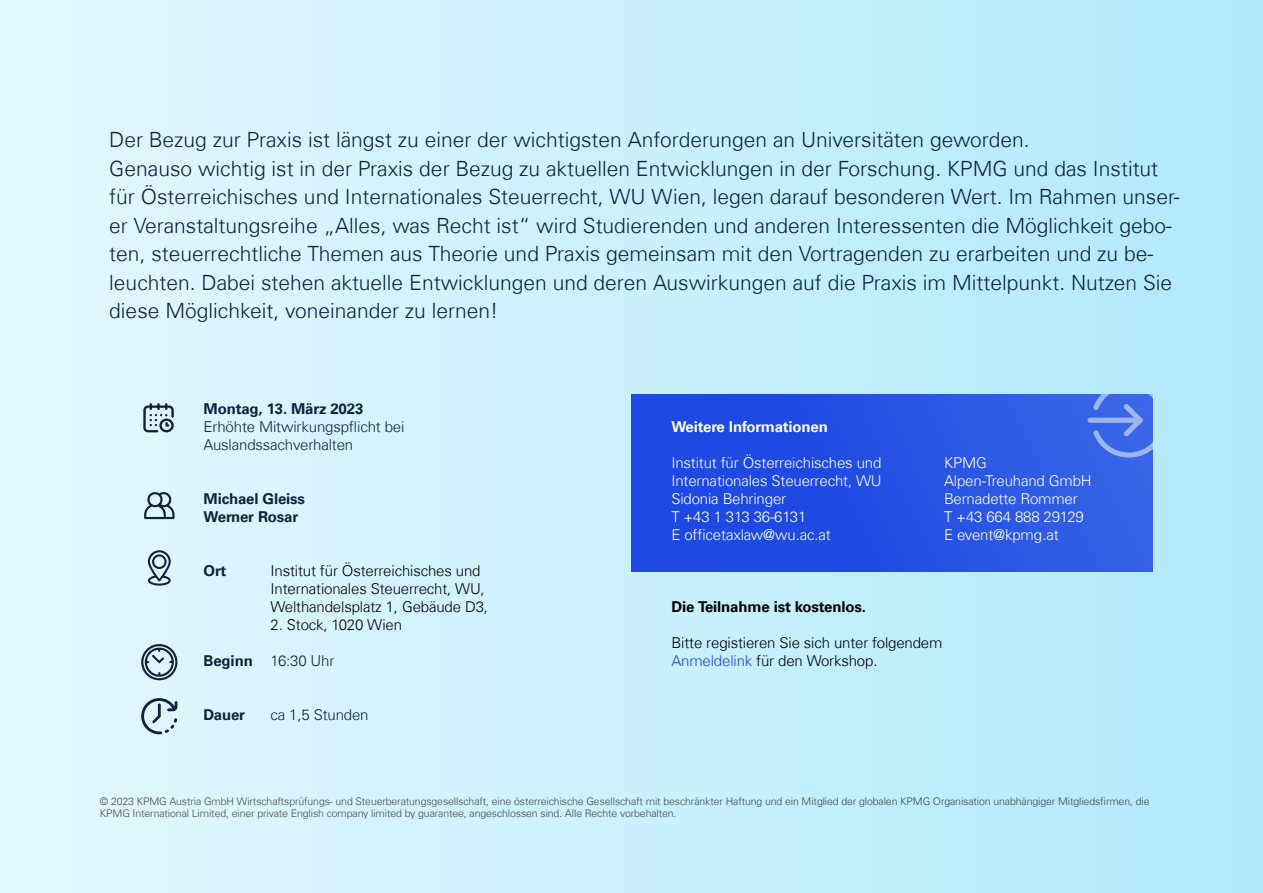
<style>
.page{position:relative;width:1263px;height:893px;background:#fff}
.page>*{position:absolute;margin:0;border:0;box-sizing:border-box;transform-origin:0 0}
.t1{font:300 21px/28.5px "Universfor KPMG";color:#0c233c}
.t2{font:300 15px/18px "Universfor KPMG";letter-spacing:-.01em;color:#fff}
.t3{font:300 15px/18px "Universfor KPMG";letter-spacing:-.01em;color:#000}
.t4{font:300 15px/18px "Universfor KPMG";letter-spacing:-.01em;color:#0c233c}
.t5{font:700 15px/18px "Universfor KPMG";letter-spacing:-.01em;color:#0c233c}
.t6{font:700 15px "Universfor KPMG";letter-spacing:-.01em;color:#000}
.t7{font:700 15px "Universfor KPMG";letter-spacing:-.01em;color:#fff}
.t8{font:300 10.5px/12px "Universfor KPMG";letter-spacing:-.01em;color:#000}
.s1{font-weight:700}
.s2{color:#1e49e2}
</style>
<div class="page">
<div style="left:0;top:0;width:1263px;height:893px;background:linear-gradient(to right,#e4f8ff,#b0e9fb)"></div>
<div style="left:631px;top:394px;width:522px;height:177px;background:linear-gradient(to right,#1843e1,#3662e5)"></div>
<div style="left:1087px;top:418px;width:56px;height:5px;background:#9bb4f2;border-radius:3px"></div>
<svg style="left:1093px;top:394px;width:60px;height:64px;background:#4f78e8"></svg>
<svg style="left:143px;top:403px;width:31px;height:29px"></svg>
<svg style="left:144px;top:491px;width:31px;height:28px"></svg>
<svg style="left:141px;top:644px;width:36px;height:36px"></svg>
<svg style="left:141px;top:698px;width:36px;height:36px"></svg>
<svg style="left:148px;top:550px;width:23px;height:36px"></svg>
<p class="t1" style="left:109px;top:125px;width:1072px">Der Bezug zur Praxis ist längst zu einer der wichtigsten Anforderungen an Universitäten geworden.<br>Genauso wichtig ist in der Praxis der Bezug zu aktuellen Entwicklungen in der Forschung. KPMG und das Institut für Österreichisches und Internationales Steuerrecht, WU Wien, legen darauf besonderen Wert. Im Rahmen unser&shy;er Veranstaltungsreihe „Alles, was Recht ist“ wird Studierenden und anderen Interessenten die Möglichkeit gebo&shy;ten, steuerrechtliche Themen aus Theorie und Praxis gemeinsam mit den Vortragenden zu erarbeiten und zu be&shy;leuchten. Dabei stehen aktuelle Entwicklungen und deren Auswirkungen auf die Praxis im Mittelpunkt. Nutzen Sie diese Möglichkeit, voneinander zu lernen!</p>
<p class="t5" style="left:204px;top:400px;width:161px">Montag, 13. März 2023</p>
<p class="t4" style="left:204px;top:418px;width:202px">Erhöhte Mitwirkungspflicht bei<br>Auslandssachverhalten</p>
<p class="t5" style="left:204px;top:490px;width:103px">Michael Gleiss<br>Werner Rosar</p>
<p class="t5" style="left:204px;top:562px;width:24px">Ort</p>
<p class="t3" style="left:271px;top:562px;width:219px">Institut für Österreichisches und<br>Internationales Steuerrecht, WU,<br>Welthandelsplatz 1, Gebäude D3,</p>
<p class="t3" style="left:271px;top:616px;width:133px">2. Stock, 1020 Wien</p>
<p class="t4" style="left:204px;top:652px;width:132px"><span class="s1">Beginn</span> 16:30 Uhr</p>
<p class="t5" style="left:204px;top:706px;width:43px">Dauer</p>
<p class="t4" style="left:271px;top:706px;width:100px">ca 1,5 Stunden</p>
<p class="t7" style="left:671px;top:418px;width:158px">Weitere Informationen</p>
<p class="t2" style="left:671px;top:454px;width:212px">Institut für Österreichisches und<br>Internationales Steuerrecht, WU<br>Sidonia Behringer<br>T +43 1 313 36-6131<br>E officetaxlaw@wu.ac.at</p>
<p class="t2" style="left:944px;top:454px;width:149px">KPMG<br>Alpen-Treuhand GmbH<br>Bernadette Rommer<br>T +43 664 888 29129<br>E event@kpmg.at</p>
<p class="t6" style="left:671px;top:598px;width:196px">Die Teilnahme ist kostenlos.</p>
<p class="t3" style="left:671px;top:634px;width:273px">Bitte registieren Sie sich unter folgendem<br><span class="s2">Anmeldelink</span> für den Workshop.</p>
<p class="t8" style="left:100px;top:795px;width:1051px">© 2023 KPMG Austria GmbH Wirtschaftsprüfungs- und Steuerberatungsgesellschaft, eine österreichische Gesellschaft mit beschränkter Haftung und ein Mitglied der globalen KPMG Organisation unabhängiger Mitgliedsfirmen, die<br>KPMG International Limited, einer private English company limited by guarantee, angeschlossen sind. Alle Rechte vorbehalten.</p>
</div>
